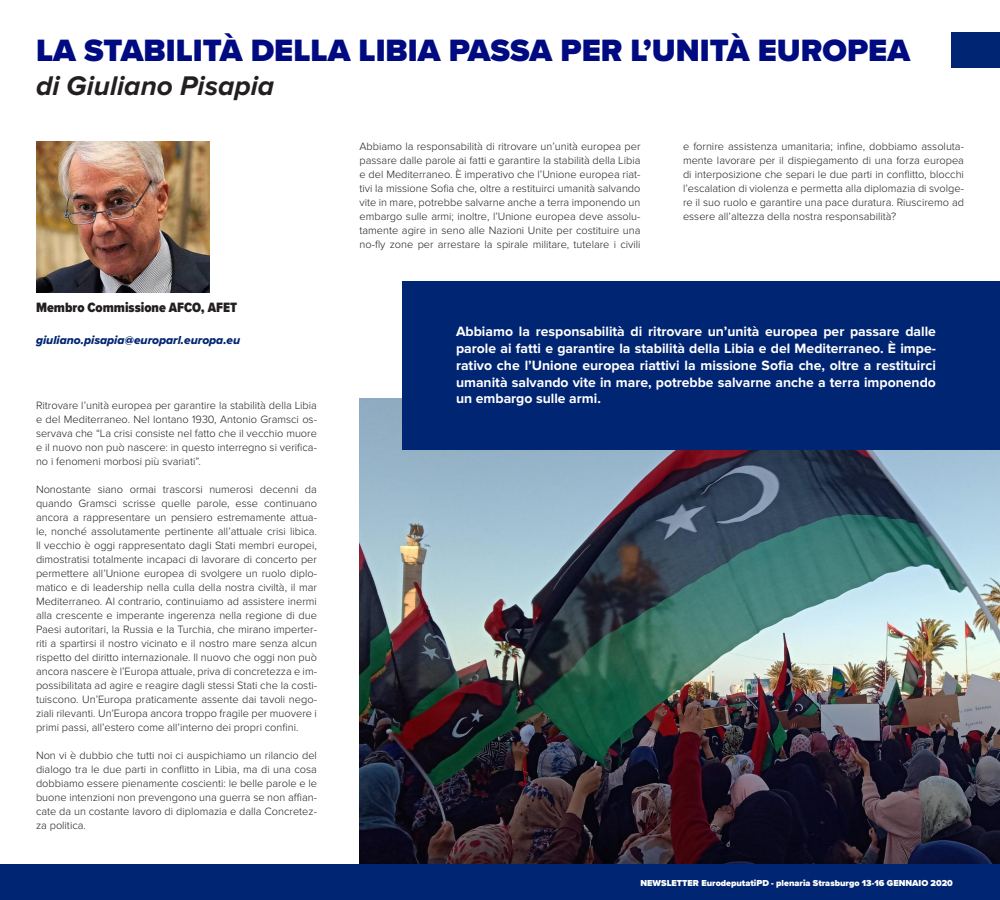
<style>
.page{position:relative;width:1000px;height:900px;background:#fff}
.page>*{position:absolute;margin:0;border:0;box-sizing:border-box;transform-origin:0 0}
.t1{font:900 32px "Proxima Nova";color:#000b81}
.t2{font:italic 700 28px "Proxima Nova";color:#231f20}
.t3{font:700 14px/16.8px "Proxima Nova";color:#fff;text-align:justify}
.t4{font:900 14px "Proxima Nova Cond";color:#231f20}
.t5{font:12px "Proxima Nova Extrabld It";color:#002572}
.t6{font:300 11px/14px "Proxima Nova";color:#231f20;text-align:justify}
.t7{font:900 9px "Proxima Nova";color:#fff}
</style>
<div class="page">
<img style="left:360px;top:398px;width:640px;height:466px">
<div style="left:0;top:864px;width:1000px;height:36px;background:#002572"></div>
<img style="left:36px;top:141px;width:174px;height:152px">
<div style="left:402px;top:281px;width:598px;height:169px;background:#002572"></div>
<div style="left:951px;top:32px;width:49px;height:36px;background:#002572"></div>
<p class="t1" style="left:36px;top:27px;width:876px">LA STABILITÀ DELLA LIBIA PASSA PER L’UNITÀ EUROPEA</p>
<p class="t2" style="left:36px;top:70px;width:240px">di Giuliano Pisapia</p>
<p class="t6" style="left:360px;top:138px;width:283px">Abbiamo la responsabilità di ritrovare un’unità europea per passare dalle parole ai fatti e garantire la stabilità della Libia e del Mediterraneo. È imperativo che l’Unione europea riat&shy;tivi la missione Sofia che, oltre a restituirci umanità salvando vite in mare, potrebbe salvarne anche a terra imponendo un embargo sulle armi; inoltre, l’Unione europea deve assolu&shy;tamente agire in seno alle Nazioni Unite per costituire una no-fly zone per arrestare la spirale militare, tutelare i civili</p>
<p class="t6" style="left:683px;top:138px;width:283px">e fornire assistenza umanitaria; infine, dobbiamo assoluta&shy;mente lavorare per il dispiegamento di una forza europea di interposizione che separi le due parti in conflitto, blocchi l’escalation di violenza e permetta alla diplomazia di svolge&shy;re il suo ruolo e garantire una pace duratura. Riusciremo ad essere all’altezza della nostra responsabilità?</p>
<p class="t4" style="left:36px;top:297px;width:203px">Membro Commissione AFCO, AFET</p>
<p class="t5" style="left:36px;top:331px;width:206px">giuliano.pisapia@europarl.europa.eu</p>
<p class="t3" style="left:456px;top:324px;width:482px">Abbiamo la responsabilità di ritrovare un’unità europea per passare dalle parole ai fatti e garantire la stabilità della Libia e del Mediterraneo. È impe&shy;rativo che l’Unione europea riattivi la missione Sofia che, oltre a restituirci umanità salvando vite in mare, potrebbe salvarne anche a terra imponendo un embargo sulle armi.</p>
<p class="t6" style="left:36px;top:398px;width:282px">Ritrovare l’unità europea per garantire la stabilità della Libia e del Mediterraneo. Nel lontano 1930, Antonio Gramsci os&shy;servava che “La crisi consiste nel fatto che il vecchio muore e il nuovo non può nascere: in questo interregno si verifica&shy;no i fenomeni morbosi più svariati”.</p>
<p class="t6" style="left:36px;top:482px;width:283px">Nonostante siano ormai trascorsi numerosi decenni da quando Gramsci scrisse quelle parole, esse continuano ancora a rappresentare un pensiero estremamente attua&shy;le, nonché assolutamente pertinente all’attuale crisi libica.<br>Il vecchio è oggi rappresentato dagli Stati membri europei, dimostratisi totalmente incapaci di lavorare di concerto per permettere all’Unione europea di svolgere un ruolo diplo&shy;matico e di leadership nella culla della nostra civiltà, il mar Mediterraneo. Al contrario, continuiamo ad assistere inermi alla crescente e imperante ingerenza nella regione di due Paesi autoritari, la Russia e la Turchia, che mirano imperter&shy;riti a spartirsi il nostro vicinato e il nostro mare senza alcun rispetto del diritto internazionale. Il nuovo che oggi non può ancora nascere è l’Europa attuale, priva di concretezza e im&shy;possibilitata ad agire e reagire dagli stessi Stati che la costi&shy;tuiscono. Un’Europa praticamente assente dai tavoli nego&shy;ziali rilevanti. Un’Europa ancora troppo fragile per muovere i primi passi, all’estero come all’interno dei propri confini.</p>
<p class="t6" style="left:36px;top:748px;width:283px">Non vi è dubbio che tutti noi ci auspichiamo un rilancio del dialogo tra le due parti in conflitto in Libia, ma di una cosa dobbiamo essere pienamente coscienti: le belle parole e le buone intenzioni non prevengono una guerra se non affian&shy;cate da un costante lavoro di diplomazia e dalla Concretez&shy;za politica.</p>
<p class="t7" style="left:640px;top:877px;width:314px">NEWSLETTER EurodeputatiPD - plenaria Strasburgo 13-16 GENNAIO 2020</p>
</div>
